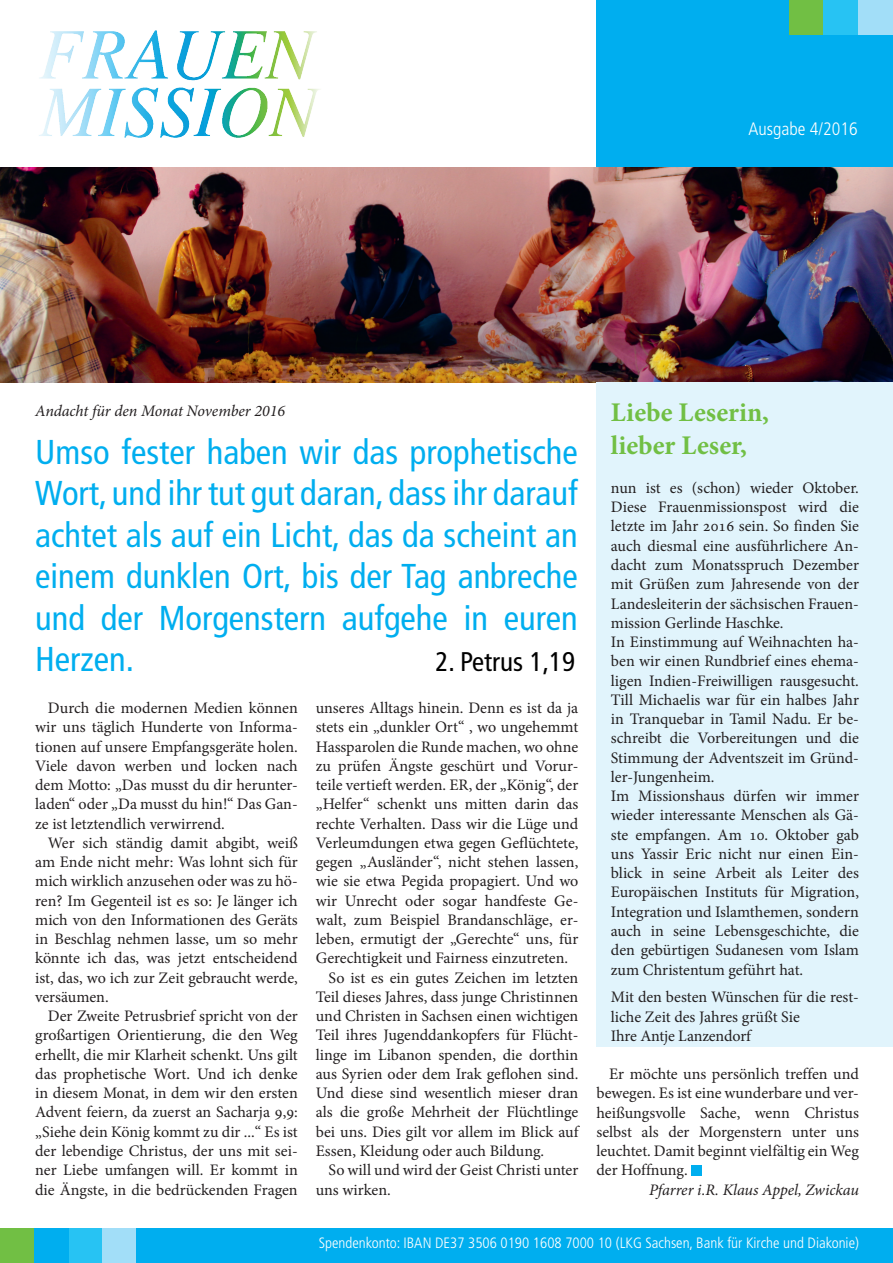
<style>
.page{position:relative;width:893px;height:1263px;background:#fff}
.page>*{position:absolute;margin:0;border:0;box-sizing:border-box;transform-origin:0 0}
.t1{font:condensed 34.5px/41.4px "Frutiger";color:#00aeef;text-align:justify}
.t2{font:700 27px/32.4px "Minion Pro";color:#71bf44}
.t3{font:condensed 27px "Frutiger";color:#000}
.t4{font:300 condensed 18px "Frutiger";color:#fff}
.t5{font:16.05px/19.2px "Minion Pro";color:#231f20;text-align:justify}
.t6{font:italic 16.05px "Minion Pro";letter-spacing:-.005em;color:#231f20}
.t7{font:300 condensed 15px "Frutiger";color:#fff}
</style>
<div class="page">
<img style="left:39px;top:30px;width:281px;height:108px">
<div style="left:596px;top:0;width:297px;height:168px;background:#00aeef"></div>
<div style="left:790px;top:0;width:34px;height:34px;background:#71bf44"></div>
<div style="left:824px;top:0;width:34px;height:34px;background:#27c3f3"></div>
<div style="left:859px;top:0;width:34px;height:34px;background:#a2def8"></div>
<img style="left:1px;top:168px;width:892px;height:215px">
<div style="left:0;top:1229px;width:34px;height:34px;background:#71bf44"></div>
<div style="left:68px;top:1229px;width:34px;height:34px;background:#27c3f3"></div>
<div style="left:102px;top:1229px;width:34px;height:34px;background:#a2def8"></div>
<div style="left:34px;top:1229px;width:34px;height:34px;background:#00aeef"></div>
<div style="left:136px;top:1229px;width:756px;height:34px;background:#00aeef"></div>
<div style="left:691px;top:1165px;width:11px;height:10px;background:#00aeef"></div>
<div style="left:596px;top:383px;width:297px;height:664px;background:#e1f4fc"></div>
<p class="t4" style="left:748px;top:118px;width:111px">Ausgabe 4/2016</p>
<p class="t6" style="left:35px;top:400px;width:251px">Andacht für den Monat November 2016</p>
<h2 class="t2" style="left:611px;top:396px;width:160px">Liebe Leserin, lieber Leser,</h2>
<p class="t5" style="left:611px;top:478px;width:250px;text-align:left">nun ist es (schon) wieder Oktober.<br>Diese Frauenmissionspost wird die letzte im Jahr 2016 sein. So finden Sie auch diesmal eine ausführlichere An&shy;dacht zum Monatsspruch Dezember mit Grüßen zum Jahresende von der Landesleiterin der sächsischen Frauen&shy;mission Gerlinde Haschke.<br>In Einstimmung auf Weihnachten ha&shy;ben wir einen Rundbrief eines ehema&shy;ligen Indien-Freiwilligen rausgesucht.<br>Till Michaelis war für ein halbes Jahr in Tranquebar in Tamil Nadu. Er be&shy;schreibt die Vorbereitungen und die Stimmung der Adventszeit im Gründ&shy;ler-Jungenheim.<br>Im Missionshaus dürfen wir immer wieder interessante Menschen als Gä&shy;ste empfangen. Am 10. Oktober gab uns Yassir Eric nicht nur einen Ein&shy;blick in seine Arbeit als Leiter des Europäischen Instituts für Migration, Integration und Islamthemen, sondern auch in seine Lebensgeschichte, die den gebürtigen Sudanesen vom Islam zum Christentum geführt hat.</p>
<p class="t5" style="left:611px;top:988px;width:250px;text-align:left">Mit den besten Wünschen für die rest&shy;liche Zeit des Jahres grüßt Sie<br>Ihre Antje Lanzendorf</p>
<h1 class="t1" style="left:35px;top:431px;width:544px">Umso fester haben wir das prophetische Wort, und ihr tut gut daran, dass ihr darauf achtet als auf ein Licht, das da scheint an einem dunklen Ort, bis der Tag anbreche und der Morgenstern aufgehe in euren Herzen.</h1>
<h2 class="t3" style="left:435px;top:646px;width:141px">2. Petrus 1,19</h2>
<p class="t5" style="left:35px;top:698px;width:264px;text-indent:13px">Durch die modernen Medien können wir uns täglich Hunderte von Informa&shy;tionen auf unsere Empfangsgeräte holen.<br>Viele davon werben und locken nach dem Motto: „Das musst du dir herunter&shy;laden“ oder „Da musst du hin!“ Das Gan&shy;ze ist letztendlich verwirrend.</p>
<p class="t5" style="left:35px;top:833px;width:264px;text-indent:13px">Wer sich ständig damit abgibt, weiß am Ende nicht mehr: Was lohnt sich für mich wirklich anzusehen oder was zu hö&shy;ren? Im Gegenteil ist es so: Je länger ich mich von den Informationen des Geräts in Beschlag nehmen lasse, um so mehr könnte ich das, was jetzt entscheidend ist, das, wo ich zur Zeit gebraucht werde, versäumen.</p>
<p class="t5" style="left:35px;top:1006px;width:264px;text-indent:13px">Der Zweite Petrusbrief spricht von der großartigen Orientierung, die den Weg erhellt, die mir Klarheit schenkt. Uns gilt das prophetische Wort. Und ich denke in diesem Monat, in dem wir den ersten Advent feiern, da zuerst an Sacharja 9,9: „Siehe dein König kommt zu dir ...“ Es ist der lebendige Christus, der uns mit sei&shy;ner Liebe umfangen will. Er kommt in die Ängste, in die bedrückenden Fragen</p>
<p class="t5" style="left:316px;top:698px;width:264px">unseres Alltags hinein. Denn es ist da ja</p>
<p class="t5" style="left:316px;top:718px;width:264px">stets ein „dunkler Ort“ , wo ungehemmt</p>
<p class="t5" style="left:316px;top:737px;width:264px">Hassparolen die Runde machen, wo ohne</p>
<p class="t5" style="left:316px;top:756px;width:264px">zu prüfen Ängste geschürt und Vorur-</p>
<p class="t5" style="left:316px;top:775px;width:264px">teile vertieft werden. ER, der „König“, der</p>
<p class="t5" style="left:316px;top:795px;width:264px">„Helfer“ schenkt uns mitten darin das</p>
<p class="t5" style="left:316px;top:814px;width:264px">rechte Verhalten. Dass wir die Lüge und</p>
<p class="t5" style="left:316px;top:833px;width:264px">Verleumdungen etwa gegen Geflüchtete,</p>
<p class="t5" style="left:316px;top:852px;width:264px">gegen „Ausländer“, nicht stehen lassen,</p>
<p class="t5" style="left:316px;top:872px;width:264px">wie sie etwa Pegida propagiert. Und wo</p>
<p class="t5" style="left:316px;top:891px;width:264px">wir Unrecht oder sogar handfeste Ge-</p>
<p class="t5" style="left:316px;top:910px;width:264px">walt, zum Beispiel Brandanschläge, er-</p>
<p class="t5" style="left:316px;top:929px;width:264px">leben, ermutigt der „Gerechte“ uns, für</p>
<p class="t5" style="left:316px;top:949px;width:254px">Gerechtigkeit und Fairness einzutreten.</p>
<p class="t5" style="left:329px;top:968px;width:251px">So ist es ein gutes Zeichen im letzten</p>
<p class="t5" style="left:316px;top:987px;width:264px">Teil dieses Jahres, dass junge Christinnen</p>
<p class="t5" style="left:316px;top:1006px;width:264px">und Christen in Sachsen einen wichtigen</p>
<p class="t5" style="left:316px;top:1026px;width:264px">Teil ihres Jugenddankopfers für Flücht-</p>
<p class="t5" style="left:316px;top:1045px;width:264px">linge im Libanon spenden, die dorthin</p>
<p class="t5" style="left:316px;top:1064px;width:264px">aus Syrien oder dem Irak geflohen sind.</p>
<p class="t5" style="left:316px;top:1083px;width:264px">Und diese sind wesentlich mieser dran</p>
<p class="t5" style="left:316px;top:1103px;width:264px">als die große Mehrheit der Flüchtlinge</p>
<p class="t5" style="left:316px;top:1122px;width:264px">bei uns. Dies gilt vor allem im Blick auf</p>
<p class="t5" style="left:316px;top:1141px;width:230px">Essen, Kleidung oder auch Bildung.</p>
<p class="t5" style="left:329px;top:1160px;width:251px">So will und wird der Geist Christi unter</p>
<p class="t5" style="left:316px;top:1180px;width:77px">uns wirken.</p>
<p class="t5" style="left:596px;top:1064px;width:264px;text-indent:13px">Er möchte uns persönlich treffen und bewegen. Es ist eine wunderbare und ver&shy;heißungsvolle Sache, wenn Christus selbst als der Morgenstern unter uns leuchtet. Damit beginnt vielfältig ein Weg der Hoffnung.</p>
<p class="t6" style="left:649px;top:1178px;width:211px">Pfarrer i.R. Klaus Appel, Zwickau</p>
<p class="t7" style="left:319px;top:1234px;width:542px">Spendenkonto: IBAN DE37 3506 0190 1608 7000 10 (LKG Sachsen, Bank für Kirche und Diakonie)</p>
</div>
